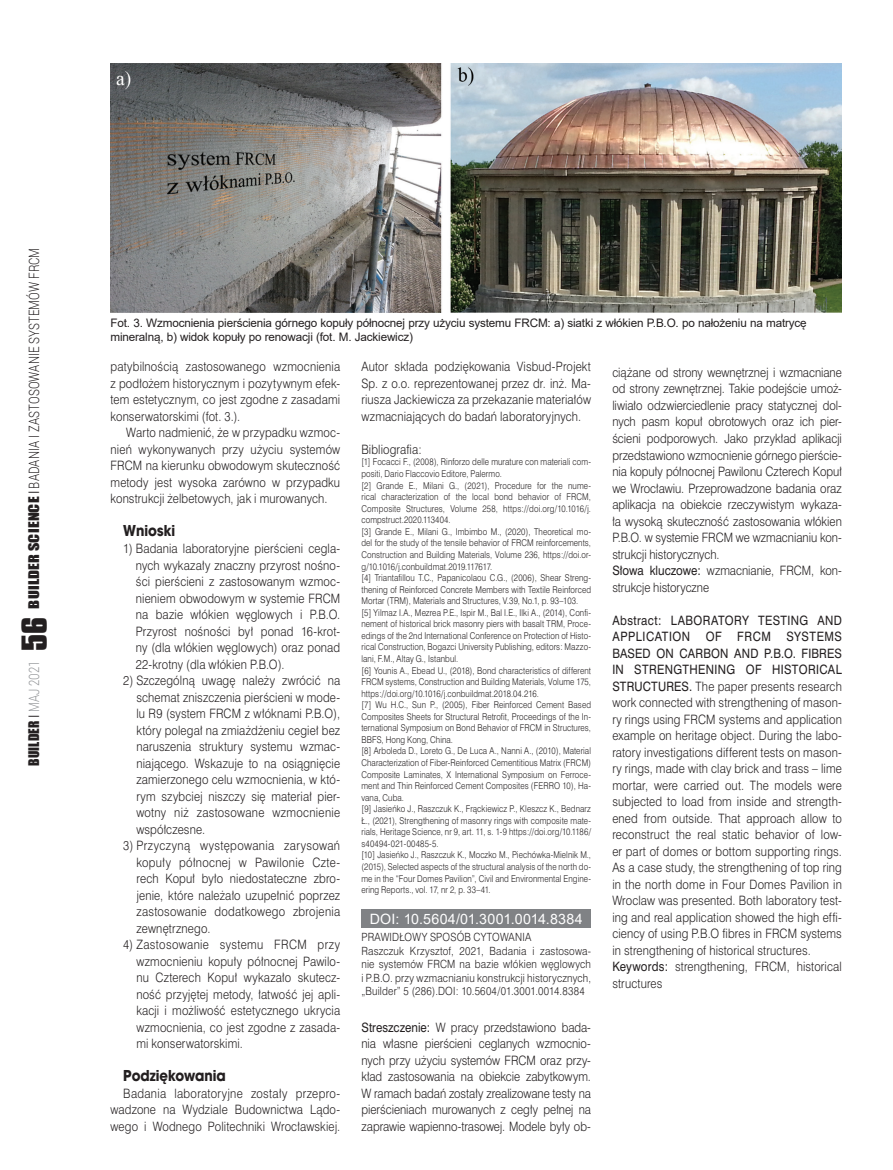
<style>
.page{position:relative;width:893px;height:1170px;background:#fff}
.page>*{position:absolute;margin:0;border:0;box-sizing:border-box;transform-origin:0 0}
.srodtytul{font:700 16.5px "Avant Gar Got Itc TEE";color:#231f20;scale:.9 1}
.t1{font:300 14.25px "Roboto";letter-spacing:.01em;color:#231f20;scale:.8 1}
.Fot_podpis{font:14.25px "Arial";letter-spacing:.015em;color:#fff}
.t2{font:13.5px "Impact";letter-spacing:.01em;color:#231f20}
.tekst_swiss{font:12px/16.5px "Swis 721 Lt PL";letter-spacing:.015em;color:#231f20;text-align:justify;scale:.89 1}
.ABSTRAKT_POLSKI{font:12px/16.5px "Swis 721 Lt PL";letter-spacing:-.005em;color:#231f20;text-align:justify;scale:.89 1}
.ABSTRAKT_ANGIELSKI{font:12px/16.5px "Swis 721 Lt PL";letter-spacing:.01em;color:#231f20;text-align:justify;scale:.89 1}
.ABSTRAKT_ANGIELSKI-2{font:12px/16.5px "Swis 721 PL";letter-spacing:.04em;color:#231f20;scale:.89 1}
.LIITERATURA{font:12px "Swis 721 Lt PL";letter-spacing:.01em;color:#231f20;scale:.89 1}
.Fot_podpis-2{font:11.7px/13.5px "Arial";letter-spacing:-.015em;color:#231f20}
.PRAWIDLOWY_SPOSOB_CY{font:10.5px/13.5px "Swis 721 Lt PL";letter-spacing:.02em;color:#231f20;text-align:justify;scale:.89 1}
.LITERATURA_WYLICZENI{font:8.7px/11.6px "Swis 721 Lt PL";letter-spacing:.015em;color:#231f20;text-align:justify;scale:.86 1}
.s1{font-family:"Impact";font-weight:400;font-size:13.5px}
.s2{font-family:"Swis 721 Lt PL";font-weight:400;font-size:13.5px}
.s3{font-family:"Swis 721 Lt PL"}
.s4{font-family:"Roboto";font-weight:300;font-size:14.25px;color:#939598}
.s5{font-family:"Compacta PL";font-weight:700;font-size:30px}
.s6{font-family:"Swis 721 PL"}
</style>
<div class="page">
<div style="left:361px;top:908px;width:230px;height:19px;background:#808285"></div>
<img style="left:111px;top:64px;width:731px;height:248px">
<p class="t1" style="left:24px;top:608px;width:452px;rotate:-90deg"><span class="s1">BUILDER SCIENCE</span> <span class="s2">I</span> BADANIA I ZASTOSOWANIE SYSTEMÓW FRCM</p>
<p class="t2" style="left:24px;top:765px;width:150px;rotate:-90deg">BUILDER <span class="s3">I</span> <span class="s4">MAJ 2021</span> <span class="s5">56</span></p>
<p class="Fot_podpis-2" style="left:111px;top:316px;width:698px">Fot. 3. Wzmocnienia pierścienia górnego kopuły północnej przy użyciu systemu FRCM: a) siatki z włókien P.B.O. po nałożeniu na matrycę mineralną, b) widok kopuły po renowacji (fot. M. Jackiewicz)</p>
<p class="tekst_swiss" style="left:111px;top:358px;width:259px">patybilnością zastosowanego wzmocnienia z podłożem historycznym i pozytywnym efek&shy;tem estetycznym, co jest zgodne z zasadami konserwatorskimi (fot. 3.).</p>
<p class="tekst_swiss" style="left:111px;top:424px;width:259px;text-indent:16px">Warto nadmienić, że w przypadku wzmoc&shy;nień wykonywanych przy użyciu systemów FRCM na kierunku obwodowym skuteczność metody jest wysoka zarówno w przypadku konstrukcji żelbetowych, jak i murowanych.</p>
<p class="srodtytul" style="left:123px;top:521px;width:59px">Wnioski</p>
<p class="tekst_swiss" style="left:136px;top:540px;width:231px;text-indent:-13px">1) Badania laboratoryjne pierścieni cegla&shy;nych wykazały znaczny przyrost nośno&shy;ści pierścieni z zastosowanym wzmoc&shy;nieniem obwodowym w systemie FRCM na bazie włókien węglowych i P.B.O.<br>Przyrost nośności był ponad 16-krot&shy;ny (dla włókien węglowych) oraz ponad 22-krotny (dla włókien P.B.O).</p>
<p class="tekst_swiss" style="left:136px;top:672px;width:231px;text-indent:-13px">2) Szczególną uwagę należy zwrócić na schemat zniszczenia pierścieni w mode&shy;lu R9 (system FRCM z włóknami P.B.O), który polegał na zmiażdżeniu cegieł bez naruszenia struktury systemu wzmac&shy;niającego. Wskazuje to na osiągnięcie zamierzonego celu wzmocnienia, w któ&shy;rym szybciej niszczy się materiał pier&shy;wotny niż zastosowane wzmocnienie współczesne.</p>
<p class="tekst_swiss" style="left:137px;top:837px;width:230px;text-indent:-13px">3) Przyczyną występowania zarysowań kopuły północnej w Pawilonie Czte&shy;rech Kopuł było niedostateczne zbro&shy;jenie, które należało uzupełnić poprzez zastosowanie dodatkowego zbrojenia zewnętrznego.</p>
<p class="tekst_swiss" style="left:136px;top:936px;width:230px;text-indent:-13px">4) Zastosowanie systemu FRCM przy wzmocnieniu kopuły północnej Pawilo&shy;nu Czterech Kopuł wykazało skutecz&shy;ność przyjętej metody, łatwość jej apli&shy;kacji i możliwość estetycznego ukrycia wzmocnienia, co jest zgodne z zasada&shy;mi konserwatorskimi.</p>
<p class="srodtytul" style="left:123px;top:1065px;width:115px">Podziękowania</p>
<p class="tekst_swiss" style="left:111px;top:1084px;width:259px;text-indent:13px">Badania laboratoryjne zostały przepro&shy;wadzone na Wydziale Budownictwa Lądo&shy;wego i Wodnego Politechniki Wrocławskiej.</p>
<p class="tekst_swiss" style="left:361px;top:358px;width:259px">Autor składa podziękowania Visbud-Projekt Sp. z o.o. reprezentowanej przez dr. inż. Ma&shy;riusza Jackiewicza za przekazanie materiałów wzmacniających do badań laboratoryjnych.</p>
<p class="LIITERATURA" style="left:361px;top:441px;width:69px">Bibliografia:</p>
<p class="LITERATURA_WYLICZENI" style="left:361px;top:456px;width:268px">[1] Focacci F., (2008), Rinforzo delle murature con materiali com&shy;positi, Dario Flaccovio Editore, Palermo.</p>
<p class="LITERATURA_WYLICZENI" style="left:361px;top:479px;width:268px">[2] Grande E., Milani G., (2021), Procedure for the nume&shy;rical characterization of the local bond behavior of FRCM, Composite Structures, Volume 258, https://doi.org/10.1016/j. compstruct.2020.113404.</p>
<p class="LITERATURA_WYLICZENI" style="left:361px;top:525px;width:268px">[3] Grande E., Milani G., Imbimbo M., (2020), Theoretical mo&shy;del for the study of the tensile behavior of FRCM reinforcements, Construction and Building Materials, Volume 236, https://doi.or&shy;g/10.1016/j.conbuildmat.2019.117617.</p>
<p class="LITERATURA_WYLICZENI" style="left:361px;top:572px;width:268px">[4] Triantafillou T.C., Papanicolaou C.G., (2006), Shear Streng&shy;thening of Reinforced Concrete Members with Textile Reinforced Mortar (TRM), Materials and Structures, V.39, No.1, p. 93–103.</p>
<p class="LITERATURA_WYLICZENI" style="left:361px;top:606px;width:268px">[5] Yilmaz I.A., Mezrea P.E., Ispir M., Bal I.E., Ilki A., (2014), Confi&shy;nement of historical brick masonry piers with basalt TRM, Proce&shy;edings of the 2nd International Conference on Protection of Histo&shy;rical Construction, Bogazci University Publishing, editors: Mazzo&shy;lani, F.M., Altay G., Istanbul.</p>
<p class="LITERATURA_WYLICZENI" style="left:361px;top:664px;width:268px">[6] Younis A., Ebead U., (2018), Bond characteristics of different FRCM systems, Construction and Building Materials, Volume 175, https://doi.org/10.1016/j.conbuildmat.2018.04.216.</p>
<p class="LITERATURA_WYLICZENI" style="left:361px;top:699px;width:268px">[7] Wu H.C., Sun P., (2005), Fiber Reinforced Cement Based Composites Sheets for Structural Retrofit, Proceedings of the In&shy;ternational Symposium on Bond Behavior of FRCM in Structures, BBFS, Hong Kong, China.</p>
<p class="LITERATURA_WYLICZENI" style="left:361px;top:745px;width:268px">[8] Arboleda D., Loreto G., De Luca A., Nanni A., (2010), Material Characterization of Fiber-Reinforced Cementitious Matrix (FRCM)<br>Composite Laminates, X International Symposium on Ferroce&shy;ment and Thin Reinforced Cement Composites (FERRO 10), Ha&shy;vana, Cuba.</p>
<p class="LITERATURA_WYLICZENI" style="left:361px;top:803px;width:269px">[9] Jasieńko J., Raszczuk K., Frąckiewicz P., Kleszcz K., Bednarz Ł., (2021), Strengthening of masonry rings with composite mate&shy;rials, Heritage Science, nr 9, art. 11, s. 1-9 https://doi.org/10.1186/ s40494-021-00485-5.</p>
<p class="LITERATURA_WYLICZENI" style="left:361px;top:849px;width:268px">[10] Jasieńko J., Raszczuk K., Moczko M., Piechówka-Mielnik M., (2015), Selected aspects of the structural analysis of the north do&shy;me in the “Four Domes Pavilion”, Civil and Environmental Engine&shy;ering Reports., vol. 17, nr 2, p. 33–41.</p>
<p class="Fot_podpis" style="left:370px;top:908px;width:214px">DOI: 10.5604/01.3001.0014.8384</p>
<p class="PRAWIDLOWY_SPOSOB_CY" style="left:361px;top:930px;width:192px">PRAWIDŁOWY SPOSÓB CYTOWANIA</p>
<p class="PRAWIDLOWY_SPOSOB_CY" style="left:361px;top:943px;width:259px">Raszczuk Krzysztof, 2021, Badania i zastosowa&shy;nie systemów FRCM na bazie włókien węglowych i P.B.O. przy wzmacnianiu konstrukcji historycznych, „Builder” 5 (286).DOI: 10.5604/01.3001.0014.8384</p>
<p class="ABSTRAKT_POLSKI" style="left:361px;top:1018px;width:259px"><span class="s6">Streszczenie:</span> W pracy przedstawiono bada&shy;nia własne pierścieni ceglanych wzmocnio&shy;nych przy użyciu systemów FRCM oraz przy&shy;kład zastosowania na obiekcie zabytkowym.<br>W ramach badań zostały zrealizowane testy na pierścieniach murowanych z cegły pełnej na zaprawie wapienno-trasowej. Modele były ob-</p>
<p class="ABSTRAKT_POLSKI" style="left:612px;top:364px;width:259px">ciążane od strony wewnętrznej i wzmacniane od strony zewnętrznej. Takie podejście umoż&shy;liwiało odzwierciedlenie pracy statycznej dol&shy;nych pasm kopuł obrotowych oraz ich pier&shy;ścieni podporowych. Jako przykład aplikacji przedstawiono wzmocnienie górnego pierście&shy;nia kopuły północnej Pawilonu Czterech Kopuł we Wrocławiu. Przeprowadzone badania oraz aplikacja na obiekcie rzeczywistym wykaza&shy;ła wysoką skuteczność zastosowania włókien P.B.O. w systemie FRCM we wzmacnianiu kon&shy;strukcji historycznych.</p>
<p class="ABSTRAKT_POLSKI" style="left:612px;top:562px;width:259px"><span class="s6">Słowa kluczowe:</span> wzmacnianie, FRCM, kon&shy;strukcje historyczne</p>
<p class="ABSTRAKT_ANGIELSKI-2" style="left:612px;top:611px;width:259px">Abstract: LABORATORY TESTING AND<br>APPLICATION</p>
<p class="ABSTRAKT_ANGIELSKI" style="left:612px;top:628px;width:259px;text-indent:174px"><span class="s6">SYSTEMS BASED ON CARBON AND P.B.O. FIBRES IN STRENGTHENING OF HISTORICAL STRUCTURES.</span> The paper presents research work connected with strengthening of mason&shy;ry rings using FRCM systems and application example on heritage object. During the labo&shy;ratory investigations different tests on mason&shy;ry rings, made with clay brick and trass – lime mortar, were carried out. The models were subjected to load from inside and strength&shy;ened from outside. That approach allow to reconstruct the real static behavior of low&shy;er part of domes or bottom supporting rings.<br>As a case study, the strengthening of top ring in the north dome in Four Domes Pavilion in Wroclaw was presented. Both laboratory test&shy;ing and real application showed the high effi&shy;ciency of using P.B.O fibres in FRCM systems in strengthening of historical structures.</p>
<p class="ABSTRAKT_ANGIELSKI" style="left:612px;top:958px;width:259px"><span class="s6">Keywords:</span> strengthening, FRCM, historical structures</p>
<p class="ABSTRAKT_ANGIELSKI-2" style="left:706px;top:628px;width:20px">OF</p>
<p class="ABSTRAKT_ANGIELSKI-2" style="left:737px;top:628px;width:39px">FRCM</p>
</div>
